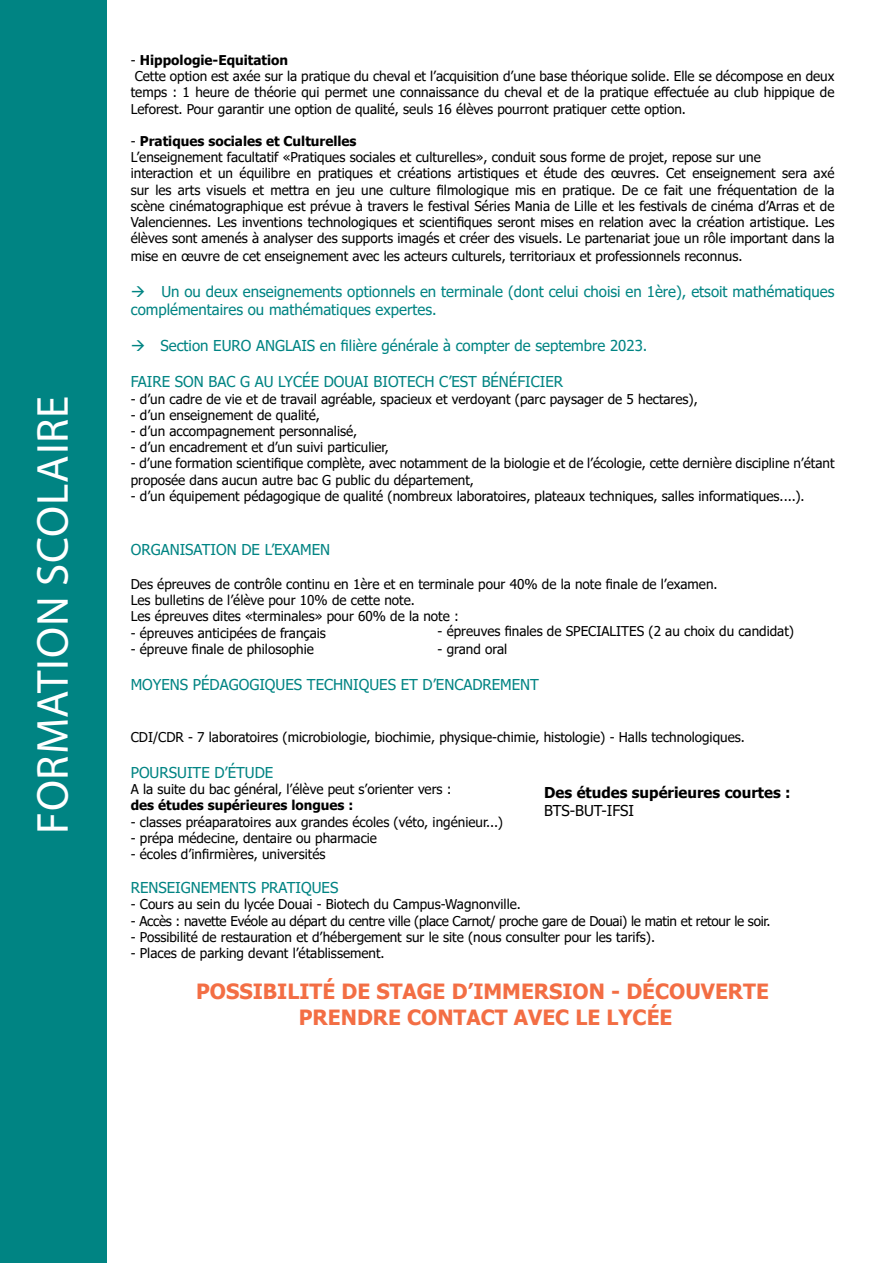
<style>
.page{position:relative;width:893px;height:1263px;background:#fff}
.page>*{position:absolute;margin:0;border:0;box-sizing:border-box;transform-origin:0 0}
.t1{font:45px "Myriad Pro";letter-spacing:.02em;color:#fff}
.t2{font:700 21px/25.2px "Tahoma";color:#f36e44;text-align:center}
.t3{font:15px/18px "Tahoma";color:#008483}
.t4{font:700 15px "Tahoma";color:#000}
.t5{font:15px "Tahoma";color:#000}
.t6{font:13.5px/16.2px "Tahoma";color:#000}
.t7{font:13.5px "Tahoma";letter-spacing:-.02em;color:#000}
.t8{font:700 13.5px "Tahoma";color:#000}
.s1{font-style:inherit}
.s2{font-weight:700}
</style>
<div class="page">
<div style="left:0;top:0;width:107px;height:1263px;background:#008483"></div>
<h1 class="t1" style="left:25px;top:834px;width:440px;rotate:-90deg">FORMATION SCOLAIRE</h1>
<p class="t6" style="left:131px;top:53px;width:705px"><span class="s1">-</span> <span class="s2">Hippologie-Equitation<br></span>Cette option est axée sur la pratique du cheval et l’acquisition d’une base théorique solide. Elle se décompose en deux temps : 1 heure de théorie qui permet une connaissance du cheval et de la pratique effectuée au club hippique de Leforest. Pour garantir une option de qualité, seuls 16 élèves pourront pratiquer cette option.</p>
<p class="t6" style="left:131px;top:134px;width:705px">- <span class="s2">Pratiques sociales et Culturelles<br></span>L’enseignement facultatif «Pratiques sociales et culturelles», conduit sous forme de projet, repose sur une<br>interaction et un équilibre en pratiques et créations artistiques et étude des œuvres. Cet enseignement sera axé sur les arts visuels et mettra en jeu une culture filmologique mis en pratique. De ce fait une fréquentation de la scène cinématographique est prévue à travers le festival Séries Mania de Lille et les festivals de cinéma d’Arras et de Valenciennes. Les inventions technologiques et scientifiques seront mises en relation avec la création artistique. Les élèves sont amenés à analyser des supports imagés et créer des visuels. Le partenariat joue un rôle important dans la</p>
<p class="t6" style="left:131px;top:249px;width:613px">mise en œuvre de cet enseignement avec les acteurs culturels, territoriaux et professionnels reconnus.</p>
<p class="t3" style="left:131px;top:284px;width:705px">→ Un ou deux enseignements optionnels en terminale (dont celui choisi en 1ère), etsoit mathématiques complémentaires ou mathématiques expertes.</p>
<p class="t3" style="left:131px;top:338px;width:518px">→ Section EURO ANGLAIS en filière générale à compter de septembre 2023.</p>
<p class="t3" style="left:131px;top:374px;width:434px">FAIRE SON BAC G AU LYCÉE DOUAI BIOTECH C’EST BÉNÉFICIER</p>
<p class="t6" style="left:131px;top:391px;width:568px">- d’un cadre de vie et de travail agréable, spacieux et verdoyant (parc paysager de 5 hectares),</p>
<p class="t6" style="left:131px;top:407px;width:191px">- d’un enseignement de qualité,</p>
<p class="t6" style="left:131px;top:424px;width:228px">- d’un accompagnement personnalisé,</p>
<p class="t6" style="left:131px;top:440px;width:260px">- d’un encadrement et d’un suivi particulier,</p>
<p class="t6" style="left:131px;top:456px;width:705px">- d’une formation scientifique complète, avec notamment de la biologie et de l’écologie, cette dernière discipline n’étant proposée dans aucun autre bac G public du département,</p>
<p class="t6" style="left:131px;top:488px;width:675px">- d’un équipement pédagogique de qualité (nombreux laboratoires, plateaux techniques, salles informatiques....).</p>
<p class="t3" style="left:131px;top:541px;width:201px">ORGANISATION DE L’EXAMEN</p>
<p class="t6" style="left:131px;top:577px;width:588px">Des épreuves de contrôle continu en 1ère et en terminale pour 40% de la note finale de l’examen.<br>Les bulletins de l’élève pour 10% de cette note.<br>Les épreuves dites «terminales» pour 60% de la note :</p>
<p class="t6" style="left:131px;top:625px;width:197px">- épreuves anticipées de français</p>
<p class="t6" style="left:131px;top:641px;width:185px">- épreuve finale de philosophie</p>
<p class="t3" style="left:131px;top:676px;width:410px">MOYENS PÉDAGOGIQUES TECHNIQUES ET D’ENCADREMENT</p>
<p class="t6" style="left:131px;top:730px;width:616px">CDI/CDR - 7 laboratoires (microbiologie, biochimie, physique-chimie, histologie) - Halls technologiques.</p>
<p class="t3" style="left:131px;top:764px;width:144px">POURSUITE D’ÉTUDE</p>
<p class="t6" style="left:131px;top:782px;width:322px">A la suite du bac général, l’élève peut s’orienter vers :</p>
<p class="t8" style="left:131px;top:796px;width:224px">des études supérieures longues :</p>
<p class="t6" style="left:131px;top:814px;width:374px">- classes préaparatoires aux grandes écoles (véto, ingénieur...)</p>
<p class="t6" style="left:131px;top:830px;width:248px">- prépa médecine, dentaire ou pharmacie</p>
<p class="t6" style="left:131px;top:847px;width:196px">- écoles d’infirmières, universités</p>
<p class="t3" style="left:131px;top:879px;width:209px">RENSEIGNEMENTS PRATIQUES</p>
<p class="t6" style="left:131px;top:897px;width:392px">- Cours au sein du lycée Douai - Biotech du Campus-Wagnonville.</p>
<p class="t7" style="left:131px;top:911px;width:641px">- Accès : navette Evéole au départ du centre ville (place Carnot/ proche gare de Douai) le matin et retour le soir.</p>
<p class="t6" style="left:131px;top:929px;width:526px">- Possibilité de restauration et d’hébergement sur le site (nous consulter pour les tarifs).</p>
<p class="t6" style="left:131px;top:946px;width:255px">- Places de parking devant l’établissement.</p>
<h2 class="t2" style="left:196px;top:980px;width:574px">POSSIBILITÉ DE STAGE D’IMMERSION - DÉCOUVERTE<br>PRENDRE CONTACT AVEC LE LYCÉE</h2>
<p class="t6" style="left:438px;top:623px;width:358px">- épreuves finales de SPECIALITES (2 au choix du candidat)</p>
<p class="t6" style="left:438px;top:641px;width:71px">- grand oral</p>
<p class="t4" style="left:544px;top:782px;width:248px">Des études supérieures courtes :</p>
<p class="t5" style="left:544px;top:801px;width:91px">BTS-BUT-IFSI</p>
</div>
